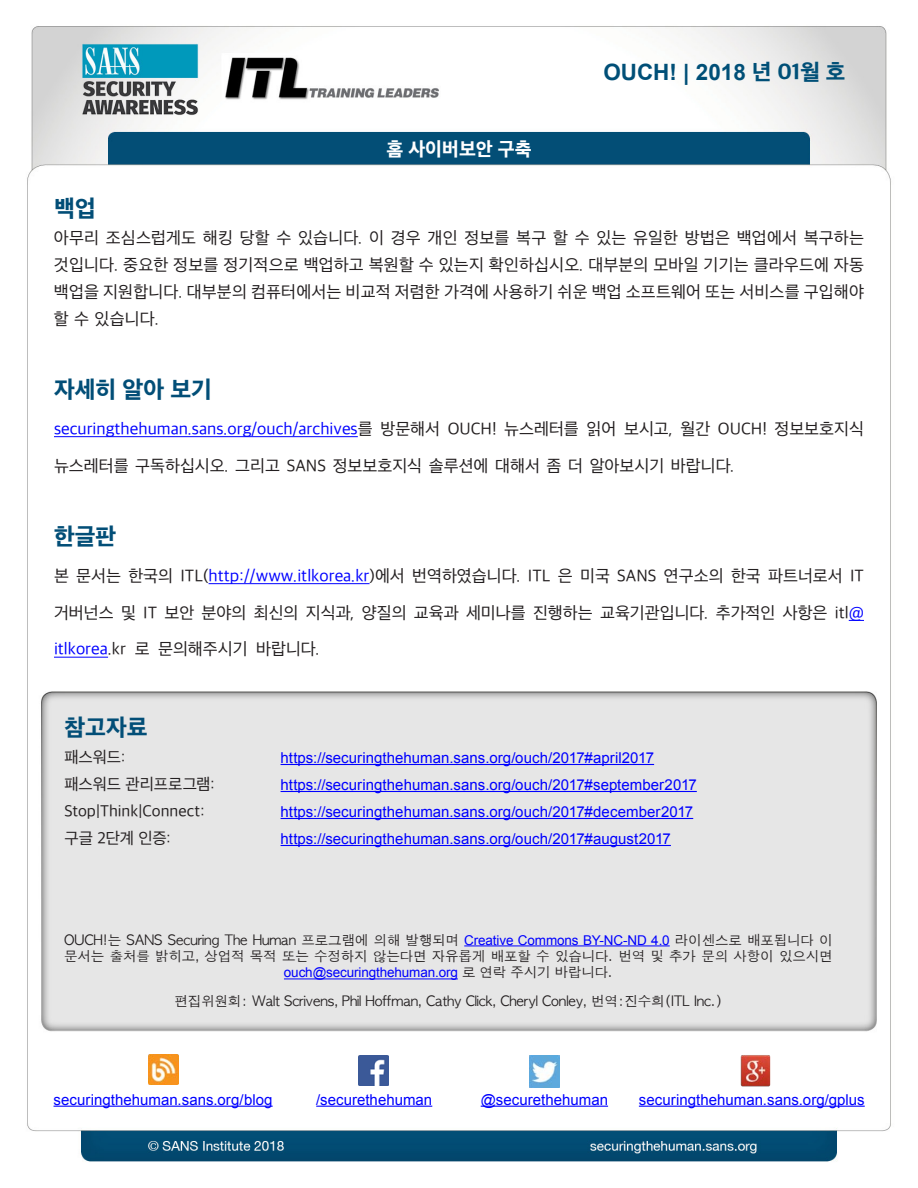
<style>
.page{position:relative;width:918px;height:1188px;background:#fff}
.page>*{position:absolute;margin:0;border:0;box-sizing:border-box;transform-origin:0 0}
.MainText{font:800 24px "Apple SD Gothic Neo";color:#024e77}
.t1{font:700 22.5px "Arial";color:#004f77}
.t2{font:800 19.5px "Apple SD Gothic Neo";color:#fff}
.MainText-2{font:17.25px/27px "Apple SD Gothic Neo";color:#231f20;text-align:justify}
.MainText-3{font:17.25px "Apple SD Gothic Neo";color:#00f}
.t3{font:16.5px "Apple SD Gothic Neo";color:#231f20}
.t4{font:15px "Arial";letter-spacing:.005em;color:#00f}
.t5{font:13.5px/16.5px "Apple Gothic";letter-spacing:-.01em;color:#231f20;text-align:center}
.s1{font-family:"Apple SD Gothic Neo";font-weight:800}
.s2{color:#00f}
.s3{color:#231f20}
.s4{font-family:"Arial";color:#00f}
</style>
<div class="page">
<img style="left:27px;top:26px;width:864px;height:1136px">
<hr style="left:54px;top:436px;width:304px;height:1px;background:#00f">
<hr style="left:209px;top:583px;width:161px;height:1px;background:#00f">
<svg style="left:849px;top:620px;width:15px;height:1px"></svg>
<hr style="left:54px;top:657px;width:54px;height:1px;background:#00f">
<hr style="left:464px;top:945px;width:206px;height:1px;background:#00f">
<hr style="left:284px;top:978px;width:174px;height:1px;background:#00f">
<hr style="left:281px;top:764px;width:373px;height:1px;background:#00f">
<hr style="left:281px;top:791px;width:416px;height:1px;background:#00f">
<hr style="left:281px;top:818px;width:412px;height:1px;background:#00f">
<hr style="left:281px;top:845px;width:390px;height:1px;background:#00f">
<img style="left:148px;top:1054px;width:30px;height:30px">
<hr style="left:54px;top:1106px;width:219px;height:1px;background:#00f">
<img style="left:359px;top:1055px;width:30px;height:30px">
<hr style="left:316px;top:1106px;width:116px;height:1px;background:#00f">
<img style="left:530px;top:1055px;width:30px;height:32px">
<hr style="left:481px;top:1106px;width:127px;height:1px;background:#00f">
<img style="left:741px;top:1054px;width:30px;height:32px">
<hr style="left:639px;top:1106px;width:226px;height:1px;background:#00f">
<p class="t2" style="left:386px;top:139px;width:147px">홈 사이버보안 구축</p>
<h2 class="t1" style="left:603px;top:57px;width:243px">OUCH! | 2018 <span class="s1">년 01월 호</span></h2>
<p class="MainText" style="left:54px;top:195px;width:43px">백업</p>
<p class="MainText-2" style="left:54px;top:225px;width:812px">아무리 조심스럽게도 해킹 당할 수 있습니다 이. 경우 개인 정보를 복구 할 수 있는 유일한 방법은 백업에서 복구하는 것입니다. 중요한 정보를 정기적으로 백업하고 복원할 수 있는지 확인하십시오. 대부분의 모바일 기기는 클라우드에 자동 백업을 지원합니다. 대부분의 컴퓨터에서는 비교적 저렴한 가격에 사용하기 쉬운 백업 소프트웨어 또는 서비스를 구입해야 할 수 있습니다.</p>
<p class="MainText" style="left:54px;top:377px;width:159px">자세히 알아 보기</p>
<p class="MainText-2" style="left:54px;top:411px;width:812px;line-height:36.8px"><span class="s2">securingthehuman.sans.org/ouch/archives</span>를 방문해서 OUCH! 뉴스레터를 읽어 보시고, 월간 OUCH! 정보보호지식 뉴스레터를 구독하십시오. 그리고 SANS 정보보호지식 솔루션에 대해서 좀 더 알아보시기 바랍니다.</p>
<p class="MainText" style="left:54px;top:524px;width:64px">한글판</p>
<p class="MainText-2" style="left:54px;top:563px;width:812px">본 문서는 한국의 ITL(<span class="s2">http://www.itlkorea.kr</span>)에서 번역하였습니다. ITL 은 미국 SANS 연구소의 한국 파트너로서 IT</p>
<p class="MainText-2" style="left:54px;top:600px;width:812px">거버넌스 및 IT 보안 분야의 최신의 지식과, 양질의 교육과 세미나를 진행하는 교육기관입니다. 추가적인 사항은 itl<span class="s2">@</span></p>
<p class="MainText-2" style="left:256px;top:637px;width:65px">바랍니다.</p>
<p class="MainText-2" style="left:158px;top:637px;width:91px">문의해주시기</p>
<p class="MainText-3" style="left:54px;top:640px;width:74px">itlkorea<span class="s3">.kr</span></p>
<p class="MainText-2" style="left:135px;top:637px;width:16px">로</p>
<p class="MainText" style="left:65px;top:714px;width:85px">참고자료</p>
<p class="t3" style="left:65px;top:748px;width:62px">패스워드:</p>
<p class="t4" style="left:281px;top:748px;width:375px">https://securingthehuman.sans.org/ouch/2017#april2017</p>
<p class="t3" style="left:65px;top:775px;width:152px">패스워드 관리프로그램:</p>
<p class="t4" style="left:281px;top:775px;width:418px">https://securingthehuman.sans.org/ouch/2017#september2017</p>
<p class="t3" style="left:65px;top:802px;width:142px">Stop|Think|Connect:</p>
<p class="t4" style="left:281px;top:802px;width:414px">https://securingthehuman.sans.org/ouch/2017#december2017</p>
<p class="t3" style="left:65px;top:829px;width:108px">구글 2단계 인증:</p>
<p class="t4" style="left:281px;top:829px;width:392px">https://securingthehuman.sans.org/ouch/2017#august2017</p>
<p class="t5" style="left:64px;top:932px;width:770px">OUCH 는! SANS Securing The Human 프로그램에 의해 발행되며 <span class="s4">Creative Commons BY-NC-ND 4.0</span> 라이센스로 배포됩니다 이 문서는 출처를 밝히고, 상업적 목적 또는 수정하지 않는다면 자유롭게 배포할 수 있습니다. 번역 및 추가 문의 사항이 있으시면 <span class="s4">ouch@securingthehuman.org</span> 로 연락 주시기 바랍니다.</p>
<p class="t5" style="left:174px;top:993px;width:550px">편집위원회: Walt Scrivens, Phil Hoffman, Cathy Click, Cheryl Conley, 번역:진수희(ITL Inc (.</p>
<p class="t4" style="left:54px;top:1090px;width:221px">securingthehuman.sans.org/blog</p>
<p class="t4" style="left:316px;top:1090px;width:118px">/securethehuman</p>
<p class="t4" style="left:481px;top:1090px;width:129px">@securethehuman</p>
<p class="t4" style="left:639px;top:1090px;width:227px">securingthehuman.sans.org/gplus</p>
</div>
